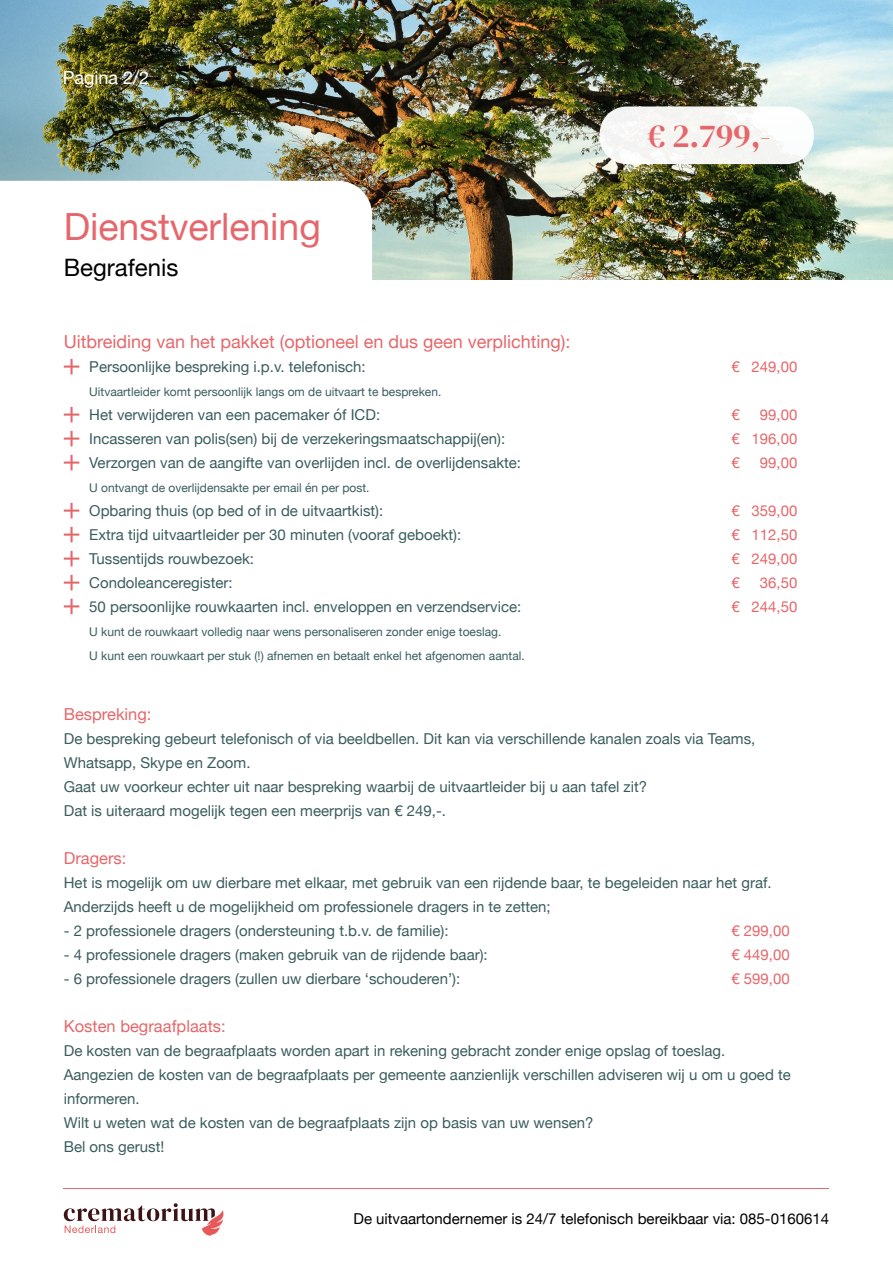
<style>
.page{position:relative;width:893px;height:1263px;background:#fff}
.page>*{position:absolute;margin:0;border:0;box-sizing:border-box;transform-origin:0 0}
.t1{font:37.5px "Helvetica Neue";color:#e6676b}
.t2{font:33px "DM Serif Display";color:#e6676b}
.t3{font:24px "Helvetica Neue";color:#000}
.t4{font:18px "Helvetica Neue";color:#e6676b}
.t5{font:18px "Helvetica Neue";color:#fff}
.t6{font:16.5px "Helvetica Neue";color:#e6676b}
.t7{font:15px/24px "Helvetica Neue";color:#3b5c5e}
.t8{font:15px/24px "Helvetica Neue";color:#e6676b;text-align:center}
.t9{font:15px "Helvetica Neue";color:#000}
.t10{font:12px/24px "Helvetica Neue";color:#3b5c5e}
</style>
<div class="page">
<hr style="left:64px;top:1188px;width:765px;height:1px;background:#e6676b">
<svg style="left:64px;top:1203px;width:160px;height:33px"></svg>
<svg style="left:64px;top:407px;width:15px;height:15px"></svg>
<svg style="left:64px;top:359px;width:15px;height:15px"></svg>
<svg style="left:64px;top:431px;width:15px;height:15px"></svg>
<svg style="left:64px;top:527px;width:15px;height:15px"></svg>
<svg style="left:64px;top:455px;width:15px;height:15px"></svg>
<svg style="left:64px;top:551px;width:15px;height:15px"></svg>
<svg style="left:64px;top:575px;width:15px;height:15px"></svg>
<svg style="left:64px;top:503px;width:15px;height:15px"></svg>
<svg style="left:64px;top:599px;width:15px;height:15px"></svg>
<img style="left:0;top:0;width:893px;height:280px">
<svg style="left:0;top:181px;width:372px;height:99px"></svg>
<div style="left:600px;top:106px;width:214px;height:58px;background:#f6f6f3;border-radius:27px"></div>
<p class="t5" style="left:63px;top:65px;width:88px">Pagina 2/2</p>
<h1 class="t1" style="left:64px;top:200px;width:259px">Dienstverlening</h1>
<h3 class="t3" style="left:64px;top:250px;width:116px">Begrafenis</h3>
<h2 class="t2" style="left:647px;top:117px;width:125px">€ 2.799,-</h2>
<p class="t4" style="left:64px;top:329px;width:508px">Uitbreiding van het pakket (optioneel en dus geen verplichting):</p>
<p class="t7" style="left:89px;top:356px;width:278px">Persoonlijke bespreking i.p.v. telefonisch:</p>
<p class="t8" style="left:731px;top:356px;width:10px">€</p>
<p class="t10" style="left:89px;top:380px;width:354px">Uitvaartleider komt persoonlijk langs om de uitvaart te bespreken.</p>
<p class="t7" style="left:89px;top:404px;width:292px">Het verwijderen van een pacemaker óf ICD:</p>
<p class="t8" style="left:731px;top:404px;width:10px">€</p>
<p class="t7" style="left:89px;top:428px;width:417px">Incasseren van polis(sen) bij de verzekeringsmaatschappij(en):</p>
<p class="t8" style="left:731px;top:428px;width:10px">€</p>
<p class="t7" style="left:89px;top:452px;width:433px">Verzorgen van de aangifte van overlijden incl. de overlijdensakte:</p>
<p class="t8" style="left:731px;top:452px;width:10px">€</p>
<p class="t10" style="left:89px;top:476px;width:282px">U ontvangt de overlijdensakte per email én per post.</p>
<p class="t7" style="left:89px;top:500px;width:295px">Opbaring thuis (op bed of in de uitvaartkist):</p>
<p class="t8" style="left:731px;top:500px;width:10px">€</p>
<p class="t7" style="left:89px;top:524px;width:374px">Extra tijd uitvaartleider per 30 minuten (vooraf geboekt):</p>
<p class="t8" style="left:731px;top:524px;width:10px">€</p>
<p class="t7" style="left:89px;top:548px;width:166px">Tussentijds rouwbezoek:</p>
<p class="t8" style="left:731px;top:548px;width:10px">€</p>
<p class="t7" style="left:89px;top:572px;width:145px">Condoleanceregister:</p>
<p class="t8" style="left:731px;top:572px;width:10px">€</p>
<p class="t7" style="left:89px;top:596px;width:433px">50 persoonlijke rouwkaarten incl. enveloppen en verzendservice:</p>
<p class="t8" style="left:731px;top:596px;width:10px">€</p>
<p class="t10" style="left:89px;top:620px;width:437px">U kunt de rouwkaart volledig naar wens personaliseren zonder enige toeslag.<br>U kunt een rouwkaart per stuk (!) afnemen en betaalt enkel het afgenomen aantal.</p>
<p class="t8" style="left:752px;top:356px;width:47px">249,00</p>
<p class="t8" style="left:752px;top:404px;width:47px">99,00<br>196,00<br>99,00</p>
<p class="t8" style="left:752px;top:500px;width:47px">359,00<br>112,50<br>249,00<br>36,50<br>244,50</p>
<p class="t6" style="left:64px;top:702px;width:89px">Bespreking:</p>
<p class="t7" style="left:64px;top:728px;width:693px">De bespreking gebeurt telefonisch of via beeldbellen. Dit kan via verschillende kanalen zoals via Teams, Whatsapp, Skype en Zoom.<br>Gaat uw voorkeur echter uit naar bespreking waarbij de uitvaartleider bij u aan tafel zit?<br>Dat is uiteraard mogelijk tegen een meerprijs van € 249,-.</p>
<p class="t6" style="left:64px;top:846px;width:64px">Dragers:</p>
<p class="t7" style="left:64px;top:872px;width:709px">Het is mogelijk om uw dierbare met elkaar, met gebruik van een rijdende baar, te begeleiden naar het graf.<br>Anderzijds heeft u de mogelijkheid om professionele dragers in te zetten;</p>
<p class="t7" style="left:64px;top:920px;width:386px">- 2 professionele dragers (ondersteuning t.b.v. de familie):</p>
<p class="t8" style="left:731px;top:920px;width:60px">€ 299,00</p>
<p class="t7" style="left:64px;top:944px;width:425px">- 4 professionele dragers (maken gebruik van de rijdende baar):</p>
<p class="t8" style="left:731px;top:944px;width:60px">€ 449,00</p>
<p class="t7" style="left:64px;top:968px;width:398px">- 6 professionele dragers (zullen uw dierbare ‘schouderen’):</p>
<p class="t8" style="left:731px;top:968px;width:60px">€ 599,00</p>
<p class="t6" style="left:64px;top:1014px;width:163px">Kosten begraafplaats:</p>
<p class="t7" style="left:64px;top:1040px;width:729px">De kosten van de begraafplaats worden apart in rekening gebracht zonder enige opslag of toeslag.<br>Aangezien de kosten van de begraafplaats per gemeente aanzienlijk verschillen adviseren wij u om u goed te informeren.<br>Wilt u weten wat de kosten van de begraafplaats zijn op basis van uw wensen?<br>Bel ons gerust!</p>
<p class="t9" style="left:353px;top:1208px;width:477px">De uitvaartondernemer is 24/7 telefonisch bereikbaar via: 085-0160614</p>
</div>
